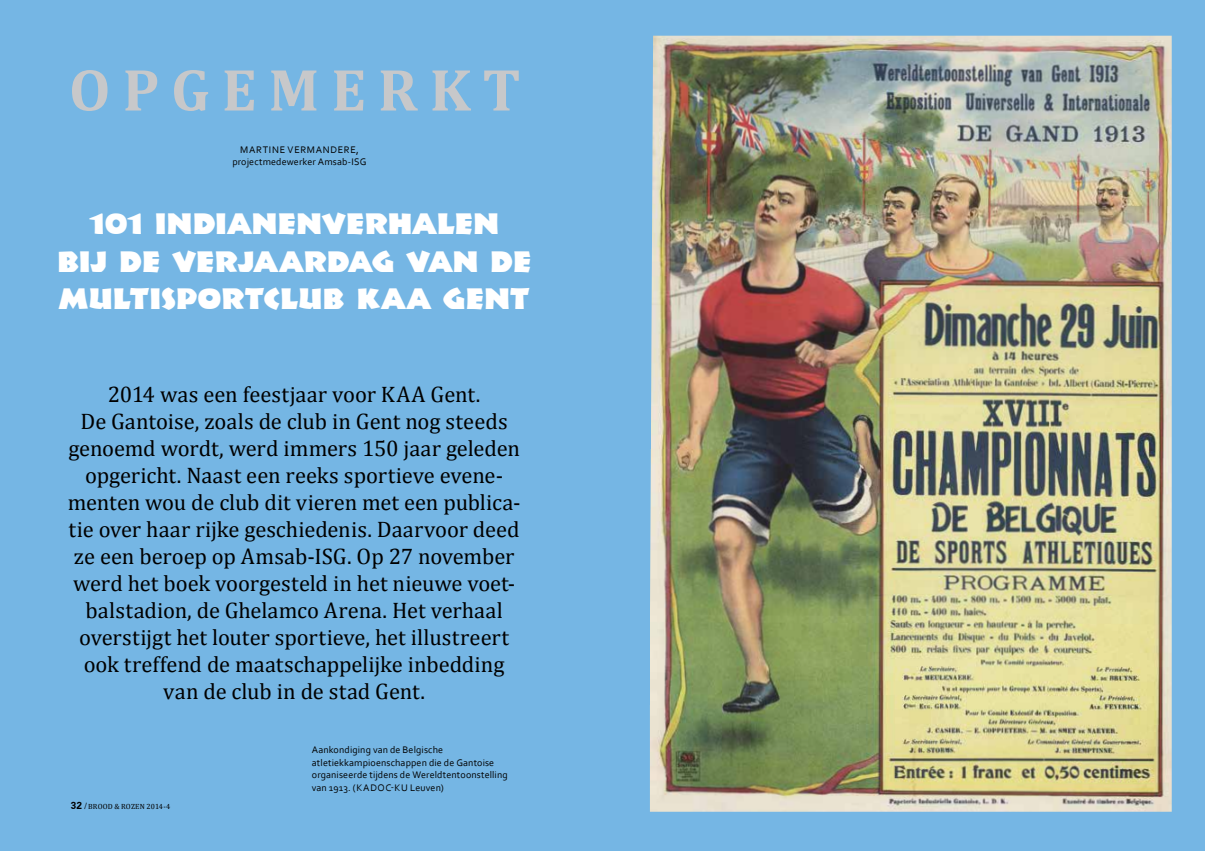
<style>
.page{position:relative;width:1205px;height:851px;background:#fff}
.page>*{position:absolute;margin:0;border:0;box-sizing:border-box;transform-origin:0 0}
.t1{font:700 60px "Cambria";letter-spacing:.2em;color:#c7c8ca}
.t2{font:900 30px/37.5px "Informal 011 BT";letter-spacing:.015em;color:#fff;text-align:center}
.t3{font:22.5px/27px "Cambria";letter-spacing:-.005em;color:#000;text-align:center}
.t4{font:10px/12.5px "Corbel";letter-spacing:.015em;color:#000;text-align:center}
.t5{font:700 10px "Zurich BT";color:#000}
.t6{font:7.5px "Cambria";letter-spacing:.015em;color:#000}
.s1{font-family:"Candara";font-style:italic;font-size:7.5px}
</style>
<div class="page">
<div style="left:0;top:0;width:1205px;height:850px;background:#75b6e4"></div>
<img style="left:650px;top:36px;width:521px;height:775px">
<p class="t1" style="left:69px;top:48px;width:453px">OPGEMERKT</p>
<p class="t4" style="left:232px;top:143px;width:136px;line-height:12px">MARTINE VERMANDERE, projectmedewerker Amsab-ISG</p>
<p class="t2" style="left:57px;top:204px;width:475px">101 INDIANENVERHALEN<br>BIJ DE VERJAARDAG VAN DE<br>MULTISPORTCLUB KAA GENT</p>
<p class="t3" style="left:68px;top:380px;width:454px">2014 was een feestjaar voor KAA Gent.<br>De Gantoise, zoals de club in Gent nog steeds genoemd wordt, werd immers 150 jaar geleden opgericht. Naast een reeks sportieve evene&shy;menten wou de club dit vieren met een publica&shy;tie over haar rijke geschiedenis. Daarvoor deed ze een beroep op Amsab-ISG. Op 27 november werd het boek voorgesteld in het nieuwe voet&shy;balstadion, de Ghelamco Arena. Het verhaal overstijgt het louter sportieve, het illustreert ook treffend de maatschappelijke inbedding van de club in de stad Gent.</p>
<p class="t5" style="left:71px;top:799px;width:17px">32 <span class="s1">/</span></p>
<p class="t6" style="left:88px;top:801px;width:84px">BROOD &amp; ROZEN 2014-4</p>
<p class="t4" style="left:312px;top:743px;width:197px;text-align:left">Aankondiging van de Belgische atletiekkampioenschappen die de Gantoise organiseerde tijdens de Wereldtentoonstelling van 1913. (KADOC-KU Leuven)</p>
</div>
